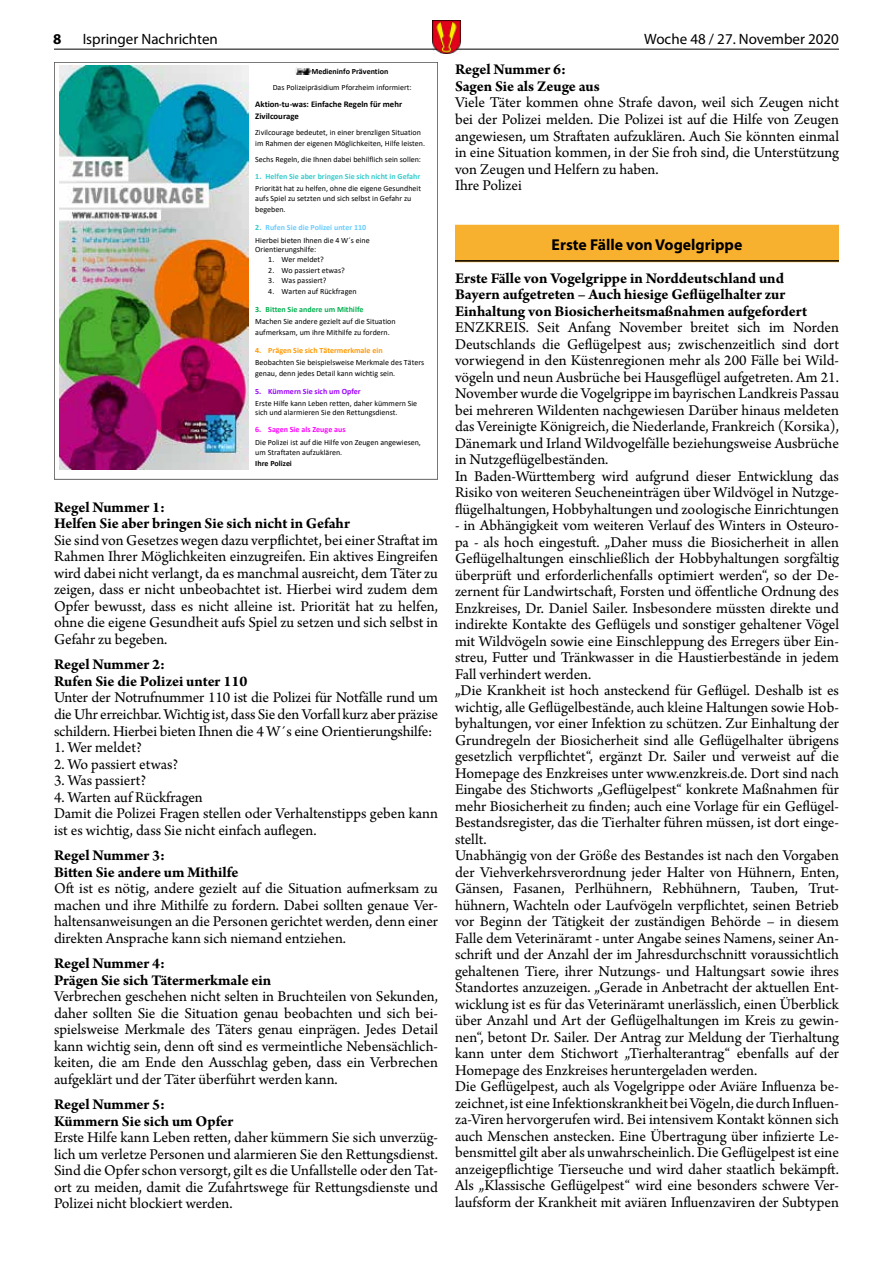
<style>
.page{position:relative;width:893px;height:1263px;background:#fff}
.page>*{position:absolute;margin:0;border:0;box-sizing:border-box;transform-origin:0 0}
.t1{font:15.75px/16.5px "Arno Pro";color:#000;text-align:justify}
.t2{font:700 15.75px/16.5px "Arno Pro";letter-spacing:-.005em;color:#000}
.t3{font:700 15.75px "Myriad Pro";color:#000}
.t4{font:15px "Myriad Pro";color:#000}
.t5{font:700 15px "Myriad Pro";color:#000}
.t6{font:700 8.7px/11.4px "Calibri";color:#000}
.t7{font:7.95px/10.5px "Calibri";color:#000}
.t8{font:700 7.95px "Calibri";color:#3cc}
.t9{font:700 7.95px "Calibri";color:#000}
.t10{font:700 7.95px "Calibri";letter-spacing:.005em;color:#f90}
.t11{font:700 7.95px "Calibri";color:#00b050}
.t12{font:700 7.95px "Calibri";color:#90f}
.t13{font:700 7.95px "Calibri";color:#f0f}
.s1{font-weight:700;color:#3cc}
.s2{font-weight:700;color:#6cf}
</style>
<div class="page">
<hr style="left:54px;top:49px;width:785px;height:1px;background:#000">
<img style="left:433px;top:21px;width:27px;height:33px">
<svg style="left:54px;top:62px;width:384px;height:417px"></svg>
<img style="left:60px;top:65px;width:188px;height:405px">
<div style="left:250px;top:64px;width:184px;height:414px;background:#fff"></div>
<img style="left:296px;top:67px;width:15px;height:7px">
<div style="left:455px;top:225px;width:384px;height:37px;background:#f8b12e"></div>
<hr style="left:455px;top:260px;width:384px;height:2px;background:#000">
<p class="t5" style="left:53px;top:29px;width:10px">8</p>
<p class="t4" style="left:83px;top:30px;width:137px">Ispringer Nachrichten</p>
<p class="t4" style="left:644px;top:30px;width:196px">Woche 48 / 27. November 2020</p>
<p class="t9" style="left:311px;top:66px;width:78px">Medieninfo Prävention</p>
<p class="t7" style="left:273px;top:82px;width:141px">Das Polizeipräsidium Pforzheim informiert:</p>
<p class="t6" style="left:255px;top:99px;width:148px">Aktion-tu-was: Einfache Regeln für mehr<br>Zivilcourage</p>
<p class="t7" style="left:255px;top:127px;width:171px">Zivilcourage bedeutet, in einer brenzligen Situation im Rahmen der eigenen Möglichkeiten, Hilfe leisten.</p>
<p class="t7" style="left:255px;top:154px;width:167px">Sechs Regeln, die Ihnen dabei behilflich sein sollen:</p>
<p class="t8" style="left:255px;top:170px;width:167px">1. Helfen Sie aber bringen Sie sich nicht in Gefahr</p>
<p class="t7" style="left:255px;top:183px;width:167px">Priorität hat zu helfen, ohne die eigene Gesundheit aufs Spiel zu setzten und sich selbst in Gefahr zu begeben.</p>
<p class="t7" style="left:255px;top:221px;width:116px;line-height:12.3px"><span class="s1">2.</span> <span class="s2">Rufen Sie die Polizei unter 110<br></span>Hierbei bieten Ihnen die 4 W´s eine</p>
<p class="t7" style="left:255px;top:244px;width:63px">Orientierungshilfe:</p>
<p class="t7" style="left:268px;top:254px;width:57px">1. Wer meldet?</p>
<p class="t7" style="left:268px;top:264px;width:78px">2. Wo passiert etwas?</p>
<p class="t7" style="left:268px;top:275px;width:60px">3. Was passiert?</p>
<p class="t7" style="left:268px;top:285px;width:90px">4. Warten auf Rückfragen</p>
<p class="t11" style="left:255px;top:303px;width:110px">3. Bitten Sie andere um Mithilfe</p>
<p class="t7" style="left:255px;top:316px;width:142px">Machen Sie andere gezielt auf die Situation aufmerksam, um ihre Mithilfe zu fordern.</p>
<p class="t10" style="left:255px;top:345px;width:129px">4. Prägen Sie sich Tätermerkmale ein</p>
<p class="t7" style="left:255px;top:357px;width:171px">Beobachten Sie beispielsweise Merkmale des Täters genau, denn jedes Detail kann wichtig sein.</p>
<p class="t12" style="left:255px;top:386px;width:107px">5. Kümmern Sie sich um Opfer</p>
<p class="t7" style="left:255px;top:398px;width:164px;line-height:9.8px">Erste Hilfe kann Leben retten, daher kümmern Sie sich und alarmieren Sie den Rettungsdienst.</p>
<p class="t13" style="left:255px;top:424px;width:92px">6. Sagen Sie als Zeuge aus</p>
<p class="t7" style="left:255px;top:437px;width:167px">Die Polizei ist auf die Hilfe von Zeugen angewiesen, um Straftaten aufzuklären.</p>
<p class="t9" style="left:255px;top:457px;width:38px">Ihre Polizei</p>
<p class="t2" style="left:54px;top:500px;width:297px">Regel Nummer 1:<br>Helfen Sie aber bringen Sie sich nicht in Gefahr</p>
<p class="t1" style="left:54px;top:533px;width:385px">Sie sind von Gesetzes wegen dazu verpflichtet, bei einer Straftat im Rahmen Ihrer Möglichkeiten einzugreifen. Ein aktives Eingreifen wird dabei nicht verlangt, da es manchmal ausreicht, dem Täter zu zeigen, dass er nicht unbeobachtet ist. Hierbei wird zudem dem Opfer bewusst, dass es nicht alleine ist. Priorität hat zu helfen, ohne die eigene Gesundheit aufs Spiel zu setzen und sich selbst in Gefahr zu begeben.</p>
<p class="t2" style="left:54px;top:657px;width:195px">Regel Nummer 2:<br>Rufen Sie die Polizei unter 110</p>
<p class="t1" style="left:54px;top:690px;width:385px">Unter der Notrufnummer 110 ist die Polizei für Notfälle rund um die Uhr erreichbar. Wichtig ist, dass Sie den Vorfall kurz aber präzise schildern. Hierbei bieten Ihnen die 4 W´s eine Orientierungshilfe:</p>
<p class="t1" style="left:54px;top:740px;width:89px">1. Wer meldet?</p>
<p class="t1" style="left:54px;top:756px;width:126px">2. Wo passiert etwas?</p>
<p class="t1" style="left:54px;top:773px;width:94px">3. Was passiert?</p>
<p class="t1" style="left:54px;top:789px;width:385px;text-align:left">4. Warten auf Rückfragen<br>Damit die Polizei Fragen stellen oder Verhaltenstipps geben kann ist es wichtig, dass Sie nicht einfach auflegen.</p>
<p class="t2" style="left:54px;top:848px;width:186px">Regel Nummer 3:<br>Bitten Sie andere um Mithilfe</p>
<p class="t1" style="left:54px;top:881px;width:385px">Oft ist es nötig, andere gezielt auf die Situation aufmerksam zu machen und ihre Mithilfe zu fordern. Dabei sollten genaue Ver&shy;haltensanweisungen an die Personen gerichtet werden, denn einer direkten Ansprache kann sich niemand entziehen.</p>
<p class="t2" style="left:54px;top:956px;width:219px">Regel Nummer 4:<br>Prägen Sie sich Tätermerkmale ein</p>
<p class="t1" style="left:54px;top:989px;width:385px">Verbrechen geschehen nicht selten in Bruchteilen von Sekunden, daher sollten Sie die Situation genau beobachten und sich bei&shy;spielsweise Merkmale des Täters genau einprägen. Jedes Detail kann wichtig sein, denn oft sind es vermeintliche Nebensächlich&shy;keiten, die am Ende den Ausschlag geben, dass ein Verbrechen aufgeklärt und der Täter überführt werden kann.</p>
<p class="t2" style="left:54px;top:1097px;width:181px">Regel Nummer 5:<br>Kümmern Sie sich um Opfer</p>
<p class="t1" style="left:54px;top:1130px;width:386px">Erste Hilfe kann Leben retten, daher kümmern Sie sich unverzüg&shy;lich um verletze Personen und alarmieren Sie den Rettungsdienst.<br>Sind die Opfer schon versorgt, gilt es die Unfallstelle oder den Tat&shy;ort zu meiden, damit die Zufahrtswege für Rettungsdienste und Polizei nicht blockiert werden.</p>
<p class="t2" style="left:455px;top:62px;width:146px">Regel Nummer 6:<br>Sagen Sie als Zeuge aus</p>
<p class="t1" style="left:455px;top:95px;width:385px;text-align:left">Viele Täter kommen ohne Strafe davon, weil sich Zeugen nicht bei der Polizei melden. Die Polizei ist auf die Hilfe von Zeugen angewiesen, um Straftaten aufzuklären. Auch Sie könnten einmal in eine Situation kommen, in der Sie froh sind, die Unterstützung von Zeugen und Helfern zu haben.<br>Ihre Polizei</p>
<p class="t3" style="left:552px;top:234px;width:192px">Erste Fälle von Vogelgrippe</p>
<p class="t2" style="left:455px;top:270px;width:354px">Erste Fälle von Vogelgrippe in Norddeutschland und<br>Bayern aufgetreten – Auch hiesige Geflügelhalter zur<br>Einhaltung von Biosicherheitsmaßnahmen aufgefordert</p>
<p class="t1" style="left:455px;top:320px;width:385px;text-align:left">ENZKREIS. Seit Anfang November breitet sich im Norden Deutschlands die Geflügelpest aus; zwischenzeitlich sind dort vorwiegend in den Küstenregionen mehr als 200 Fälle bei Wild&shy;vögeln und neun Ausbrüche bei Hausgeflügel aufgetreten. Am 21.<br>November wurde die Vogelgrippe im bayrischen Landkreis Passau bei mehreren Wildenten nachgewiesen Darüber hinaus meldeten das Vereinigte Königreich, die Niederlande, Frankreich (Korsika), Dänemark und Irland Wildvogelfälle beziehungsweise Ausbrüche in Nutzgeflügelbeständen.<br>In Baden-Württemberg wird aufgrund dieser Entwicklung das Risiko von weiteren Seucheneinträgen über Wildvögel in Nutzge&shy;flügelhaltungen, Hobbyhaltungen und zoologische Einrichtungen</p>
<p class="t1" style="left:455px;top:518px;width:386px;text-align:left">- in Abhängigkeit vom weiteren Verlauf des Winters in Osteuro&shy;pa - als hoch eingestuft. „Daher muss die Biosicherheit in allen Geflügelhaltungen einschließlich der Hobbyhaltungen sorgfältig überprüft und erforderlichenfalls optimiert werden“, so der De&shy;zernent für Landwirtschaft, Forsten und öffentliche Ordnung des Enzkreises, Dr. Daniel Sailer. Insbesondere müssten direkte und indirekte Kontakte des Geflügels und sonstiger gehaltener Vögel mit Wildvögeln sowie eine Einschleppung des Erregers über Ein&shy;streu, Futter und Tränkwasser in die Haustierbestände in jedem Fall verhindert werden.<br>„Die Krankheit ist hoch ansteckend für Geflügel. Deshalb ist es wichtig, alle Geflügelbestände, auch kleine Haltungen sowie Hob&shy;byhaltungen, vor einer Infektion zu schützen. Zur Einhaltung der Grundregeln der Biosicherheit sind alle Geflügelhalter übrigens gesetzlich verpflichtet“, ergänzt Dr. Sailer und verweist auf die Homepage des Enzkreises unter www.enzkreis.de. Dort sind nach Eingabe des Stichworts „Geflügelpest“ konkrete Maßnahmen für mehr Biosicherheit zu finden; auch eine Vorlage für ein Geflügel-Bestandsregister, das die Tierhalter führen müssen, ist dort einge&shy;stellt.<br>Unabhängig von der Größe des Bestandes ist nach den Vorgaben der Viehverkehrsverordnung jeder Halter von Hühnern, Enten, Gänsen, Fasanen, Perlhühnern, Rebhühnern, Tauben, Trut&shy;hühnern, Wachteln oder Laufvögeln verpflichtet, seinen Betrieb vor Beginn der Tätigkeit der zuständigen Behörde – in diesem Falle dem Veterinäramt - unter Angabe seines Namens, seiner An&shy;schrift und der Anzahl der im Jahresdurchschnitt voraussichtlich gehaltenen Tiere, ihrer Nutzungs- und Haltungsart sowie ihres Standortes anzuzeigen. „Gerade in Anbetracht der aktuellen Ent&shy;wicklung ist es für das Veterinäramt unerlässlich, einen Überblick über Anzahl und Art der Geflügelhaltungen im Kreis zu gewin&shy;nen“, betont Dr. Sailer. Der Antrag zur Meldung der Tierhaltung kann unter dem Stichwort „Tierhalterantrag“ ebenfalls auf der Homepage des Enzkreises heruntergeladen werden.<br>Die Geflügelpest, auch als Vogelgrippe oder Aviäre Influenza be&shy;zeichnet, ist eine Infektionskrankheit bei Vögeln, die durch Influen&shy;za-Viren hervorgerufen wird. Bei intensivem Kontakt können sich auch Menschen anstecken. Eine Übertragung über infizierte Le&shy;bensmittel gilt aber als unwahrscheinlich. Die Geflügelpest ist eine anzeigepflichtige Tierseuche und wird daher staatlich bekämpft.<br>Als „Klassische Geflügelpest“ wird eine besonders schwere Ver&shy;laufsform der Krankheit mit aviären Influenzaviren der Subtypen</p>
</div>
